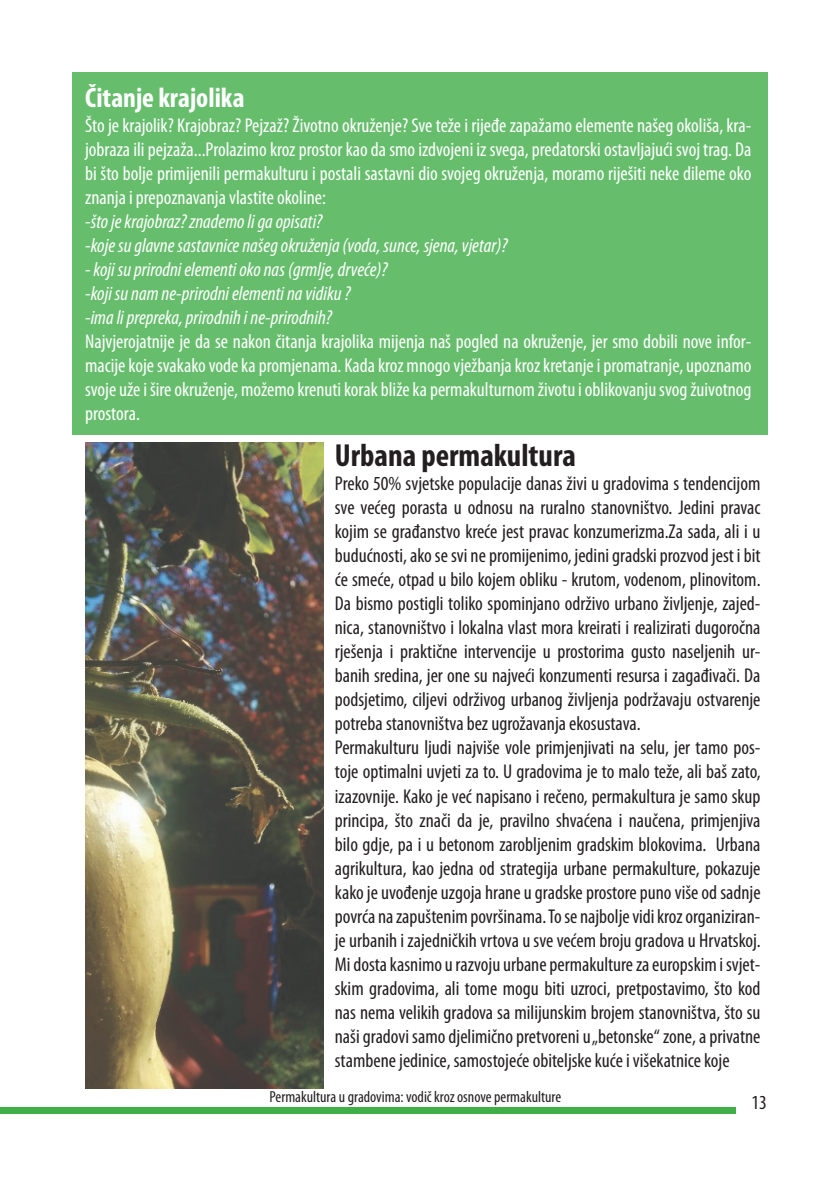
<style>
.page{position:relative;width:840px;height:1191px;background:#fff}
.page>*{position:absolute;margin:0;border:0;box-sizing:border-box;transform-origin:0 0}
.t1{font:700 condensed 32px "Myriad Pro";color:#231f20}
.t2{font:700 condensed 28px "Myriad Pro";color:#fff}
.t3{font:condensed 20px/24px "Myriad Pro";color:#231f20}
.t4{font:condensed 20px/24px "Myriad Pro";color:#fff;text-align:justify}
.t5{font:italic condensed 20px/24px "Myriad Pro";color:#fff}
.t6{font:condensed 16px "Myriad Pro";color:#231f20}
</style>
<div class="page">
<div style="left:0;top:1107px;width:735px;height:6px;background:#40ae49"></div>
<div style="left:72px;top:72px;width:695px;height:363px;background:#66be6d"></div>
<img style="left:85px;top:442px;width:238px;height:646px">
<h2 class="t2" style="left:85px;top:81px;width:161px">Čitanje krajolika</h2>
<p class="t4" style="left:85px;top:113px;width:667px">Što je krajolik? Krajobraz? Pejzaž? Životno okruženje? Sve teže i rijeđe zapažamo elemente našeg okoliša, kra&shy;jobraza ili pejzaža...Prolazimo kroz prostor kao da smo izdvojeni iz svega, predatorski ostavljajući svoj trag. Da bi što bolje primijenili permakulturu i postali sastavni dio svojeg okruženja, moramo riješiti neke dileme oko znanja i prepoznavanja vlastite okoline:</p>
<p class="t5" style="left:85px;top:209px;width:424px">-što je krajobraz? znademo li ga opisati?<br>-koje su glavne sastavnice našeg okruženja (voda, sunce, sjena, vjetar)?</p>
<p class="t5" style="left:85px;top:257px;width:304px">- koji su prirodni elementi oko nas (grmlje, drveće)? -koji su nam ne-prirodni elementi na vidiku ?<br>-ima li prepreka, prirodnih i ne-prirodnih?</p>
<p class="t4" style="left:85px;top:329px;width:667px">Najvjerojatnije je da se nakon čitanja krajolika mijenja naš pogled na okruženje, jer smo dobili nove infor&shy;macije koje svakako vode ka promjenama. Kada kroz mnogo vježbanja kroz kretanje i promatranje, upoznamo svoje uže i šire okruženje, možemo krenuti korak bliže ka permakulturnom životu i oblikovanju svog žuivotnog prostora.</p>
<h1 class="t1" style="left:334px;top:436px;width:242px">Urbana permakultura</h1>
<p class="t3" style="left:334px;top:471px;width:427px">Preko 50% svjetske populacije danas živi u gradovima s tendencijom sve većeg porasta u odnosu na ruralno stanovništvo. Jedini pravac kojim se građanstvo kreće jest pravac konzumerizma.Za sada, ali i u budućnosti, ako se svi ne promijenimo, jedini gradski prozvod jest i bit će smeće, otpad u bilo kojem obliku - krutom, vodenom, plinovitom.<br>Da bismo postigli toliko spominjano održivo urbano življenje, zajed&shy;nica, stanovništvo i lokalna vlast mora kreirati i realizirati dugoročna rješenja i praktične intervencije u prostorima gusto naseljenih ur&shy;banih sredina, jer one su najveći konzumenti resursa i zagađivači. Da podsjetimo, ciljevi održivog urbanog življenja podržavaju ostvarenje potreba stanovništva bez ugrožavanja ekosustava.<br>Permakulturu ljudi najviše vole primjenjivati na selu, jer tamo pos&shy;toje optimalni uvjeti za to. U gradovima je to malo teže, ali baš zato, izazovnije. Kako je već napisano i rečeno, permakultura je samo skup principa, što znači da je, pravilno shvaćena i naučena, primjenjiva bilo gdje, pa i u betonom zarobljenim gradskim blokovima. Urbana agrikultura, kao jedna od strategija urbane permakulture, pokazuje kako je uvođenje uzgoja hrane u gradske prostore puno više od sadnje povrća na zapuštenim površinama. To se najbolje vidi kroz organiziran&shy;je urbanih i zajedničkih vrtova u sve većem broju gradova u Hrvatskoj.<br>Mi dosta kasnimo u razvoju urbane permakulture za europskim i svjet&shy;skim gradovima, ali tome mogu biti uzroci, pretpostavimo, što kod nas nema velikih gradova sa milijunskim brojem stanovništva, što su naši gradovi samo djelimično pretvoreni u „betonske“ zone, a privatne stambene jedinice, samostojeće obiteljske kuće i višekatnice koje</p>
<p class="t6" style="left:269px;top:1087px;width:293px">Permakultura u gradovima: vodič kroz osnove permakulture</p>
<p class="t3" style="left:751px;top:1089px;width:17px">13</p>
</div>
